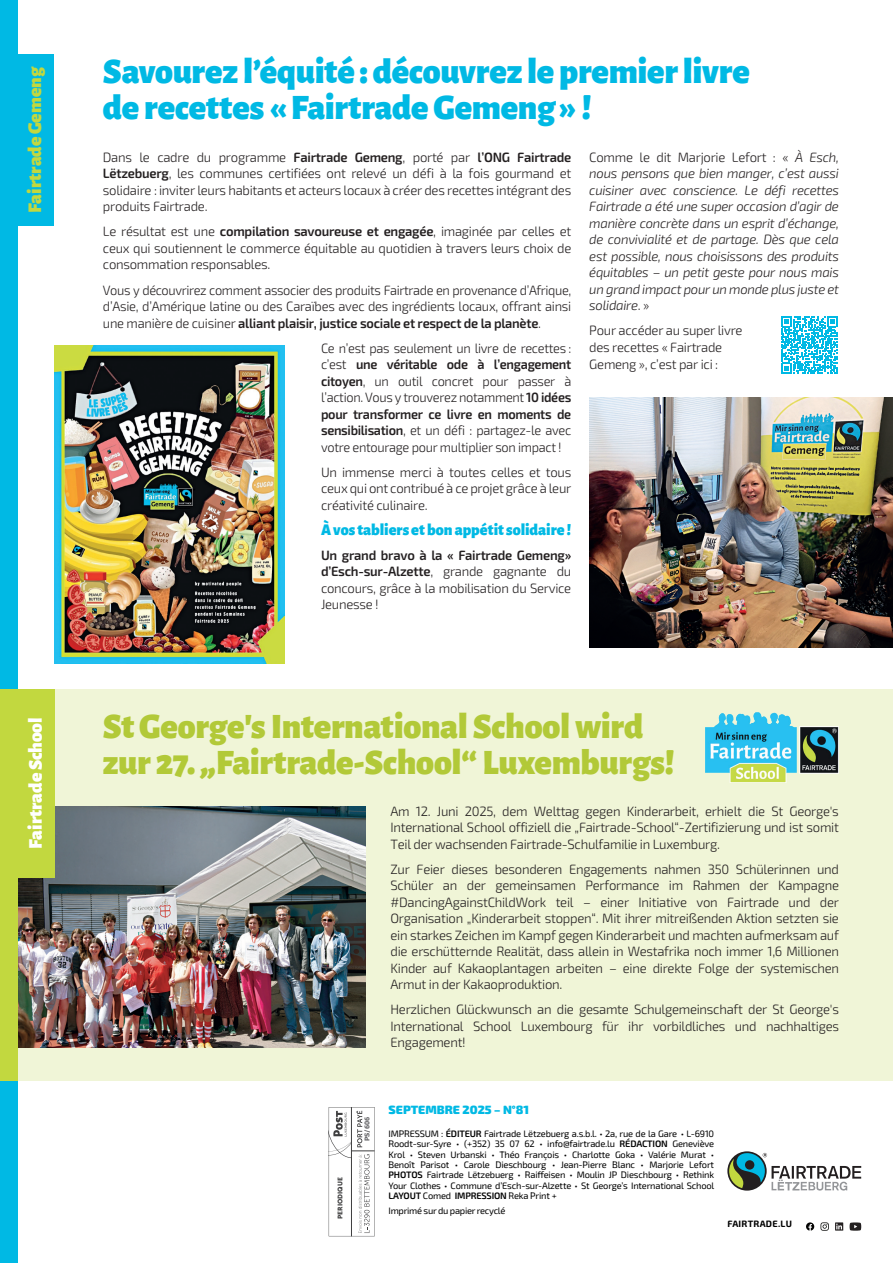
<style>
.page{position:relative;width:893px;height:1263px;background:#fff}
.page>*{position:absolute;margin:0;border:0;box-sizing:border-box;transform-origin:0 0}
.t1{font:900 36px/36px "Alegreya Sans";letter-spacing:-.01em;color:#b2c938}
.t2{font:900 36px/36px "Alegreya Sans";letter-spacing:-.01em;color:#00b9e4}
.t3{font:900 19.5px "Alegreya Sans";color:#fff}
.t4{font:900 19.5px "Alegreya Sans";color:#c2d83f}
.t5{font:900 16.5px "Alegreya Sans";letter-spacing:-.005em;color:#00b9e4}
.t6{font:300 13.5px/16.5px "Exo 2";letter-spacing:-.02em;color:#231f20;text-align:justify}
.t7{font:300 13.5px/16.5px "Exo 2";letter-spacing:-.02em;color:#231f20;text-align:justify;scale:.95 1}
.t8{font:italic 300 13.5px/16.5px "Exo 2";letter-spacing:-.02em;color:#231f20;text-align:justify}
.t9{font:900 12px "Exo 2";color:#00b9e4}
.t10{font:9.3px/10.4px "Exo 2";letter-spacing:-.02em;color:#000;text-align:justify}
.t11{font:700 9.15px "Exo 2";letter-spacing:.03em;color:#000}
.t12{font:6.6px "Museo Sans 900";color:#3e3e3f}
.t13{font:700 6.45px "Tahoma";color:#67676a}
.s1{font-style:normal}
.s2{font-weight:600}
</style>
<div class="page">
<div style="left:0;top:689px;width:893px;height:391px;background:#f0f5d7"></div>
<img style="left:17px;top:806px;width:348px;height:241px">
<svg style="left:329px;top:1107px;width:46px;height:129px"></svg>
<hr style="left:351px;top:1107px;width:1px;height:129px;background:#3e3e3f">
<svg style="left:727px;top:1151px;width:40px;height:39px"></svg>
<svg style="left:729px;top:1153px;width:132px;height:37px"></svg>
<svg style="left:806px;top:1222px;width:8px;height:8px"></svg>
<svg style="left:820px;top:1222px;width:9px;height:9px"></svg>
<svg style="left:835px;top:1222px;width:8px;height:8px"></svg>
<svg style="left:850px;top:1222px;width:11px;height:9px"></svg>
<div style="left:0;top:1080px;width:17px;height:183px;background:#00b9e4"></div>
<div style="left:0;top:0;width:17px;height:689px;background:#00b9e4"></div>
<div style="left:0;top:689px;width:17px;height:391px;background:#c2d83f"></div>
<div style="left:17px;top:689px;width:38px;height:188px;background:#c2d83f"></div>
<div style="left:16px;top:54px;width:38px;height:172px;background:#00b9e4"></div>
<img style="left:589px;top:398px;width:304px;height:249px">
<img style="left:55px;top:345px;width:230px;height:318px">
<svg style="left:781px;top:317px;width:57px;height:56px"></svg>
<img style="left:705px;top:712px;width:134px;height:70px">
<h2 class="t4" style="left:19px;top:213px;width:147px;rotate:-90deg">Fairtrade Gemeng</h2>
<h2 class="t3" style="left:20px;top:849px;width:133px;rotate:-90deg">Fairtrade School</h2>
<h1 class="t2" style="left:103px;top:50px;width:648px">Savourez l’équité : découvrez le premier livre de recettes « Fairtrade Gemeng » !</h1>
<p class="t8" style="left:589px;top:149px;width:251px"><span class="s1">Comme le dit Marjorie Lefort : «</span> À Esch, nous pensons que bien manger, c’est aussi cuisiner avec conscience. Le défi recettes Fairtrade a été une super occasion d’agir de manière concrète dans un esprit d’échange, de convivialité et de partage. Dès que cela est possible, nous choisissons des produits équitables – un petit geste pour nous mais un grand impact pour un monde plus juste et solidaire<span class="s1">. »</span></p>
<p class="t6" style="left:589px;top:323px;width:155px;text-align:left">Pour accéder au super livre des recettes « Fairtrade<br>Gemeng », c’est par ici :</p>
<p class="t6" style="left:103px;top:149px;width:470px">Dans le cadre du programme <span class="s2">Fairtrade Gemeng</span>, porté par <span class="s2">l’ONG Fairtrade Lëtzebuerg</span>, les communes certifiées ont relevé un défi à la fois gourmand et solidaire : inviter leurs habitants et acteurs locaux à créer des recettes intégrant des produits Fairtrade.</p>
<p class="t6" style="left:103px;top:224px;width:470px">Le résultat est une <span class="s2">compilation savoureuse et engagée</span>, imaginée par celles et ceux qui soutiennent le commerce équitable au quotidien à travers leurs choix de consommation responsables.</p>
<p class="t7" style="left:103px;top:282px;width:495px">Vous y découvrirez comment associer des produits Fairtrade en provenance d’Afrique, d’Asie, d’Amérique latine ou des Caraïbes avec des ingrédients locaux, offrant ainsi une manière de cuisiner <span class="s2">alliant plaisir, justice sociale et respect de la planète</span>.</p>
<p class="t7" style="left:321px;top:340px;width:265px">Ce n’est pas seulement un livre de recettes : c’est <span class="s2">une véritable ode à l’engagement citoyen</span>, un outil concret pour passer à l’action. Vous y trouverez notamment <span class="s2">10 idées pour transformer ce livre en moments de sensibilisation</span>, et un défi : partagez-le avec votre entourage pour multiplier son impact !</p>
<p class="t6" style="left:321px;top:464px;width:252px">Un immense merci à toutes celles et tous ceux qui ont contribué à ce projet grâce à leur créativité culinaire.</p>
<p class="t5" style="left:321px;top:516px;width:252px">À vos tabliers et bon appétit solidaire !</p>
<p class="t6" style="left:321px;top:547px;width:252px"><span class="s2">Un grand bravo à la « Fairtrade Gemeng» d’Esch-sur-Alzette</span>, grande gagnante du concours, grâce à la mobilisation du Service Jeunesse !</p>
<h1 class="t1" style="left:103px;top:705px;width:573px">St George's International School wird zur 27. „Fairtrade-School“ Luxemburgs!</h1>
<p class="t6" style="left:391px;top:803px;width:450px">Am 12. Juni 2025, dem Welttag gegen Kinderarbeit, erhielt die St George's International School offiziell die „Fairtrade-School“-Zertifizierung und ist somit Teil der wachsenden Fairtrade-Schulfamilie in Luxemburg.</p>
<p class="t6" style="left:391px;top:861px;width:450px">Zur Feier dieses besonderen Engagements nahmen 350 Schülerinnen und Schüler an der gemeinsamen Performance im Rahmen der Kampagne #DancingAgainstChildWork teil – einer Initiative von Fairtrade und der Organisation „Kinderarbeit stoppen“. Mit ihrer mitreißenden Aktion setzten sie ein starkes Zeichen im Kampf gegen Kinderarbeit und machten aufmerksam auf die erschütternde Realität, dass allein in Westafrika noch immer 1,6 Millionen Kinder auf Kakaoplantagen arbeiten – eine direkte Folge der systemischen Armut in der Kakaoproduktion.</p>
<p class="t6" style="left:391px;top:1001px;width:450px">Herzlichen Glückwunsch an die gesamte Schulgemeinschaft der St George's International School Luxembourg für ihr vorbildliches und nachhaltiges Engagement!</p>
<p class="t12" style="left:336px;top:1219px;width:43px;rotate:-90deg">PERIODIQUE</p>
<p class="t9" style="left:389px;top:1103px;width:142px">SEPTEMBRE 2025 – N°81</p>
<p class="t13" style="left:363px;top:1141px;width:26px;rotate:-90deg">PS/606</p>
<p class="t10" style="left:389px;top:1128px;width:327px">IMPRESSUM : <span class="s2">ÉDITEUR</span> Fairtrade Lëtzebuerg a.s.b.l. • 2a, rue de la Gare • L-6910<br>Roodt-sur-Syre • (+352) 35 07 62 • info@fairtrade.lu <span class="s2">RÉDACTION</span> Geneviève Krol • Steven Urbanski • Théo François • Charlotte Goka • Valérie Murat • Benoît Parisot • Carole Dieschbourg • Jean-Pierre Blanc • Marjorie Lefort <span class="s2">PHOTOS</span> Fairtrade Lëtzebuerg • Raiffeisen • Moulin JP Dieschbourg • Rethink Your Clothes • Commune d’Esch-sur-Alzette • St George’s International School <span class="s2">LAYOUT</span> Comed <span class="s2">IMPRESSION</span> Reka Print +</p>
<p class="t10" style="left:389px;top:1205px;width:118px">Imprimé sur du papier recyclé</p>
<p class="t11" style="left:727px;top:1218px;width:66px">FAIRTRADE.LU</p>
</div>
